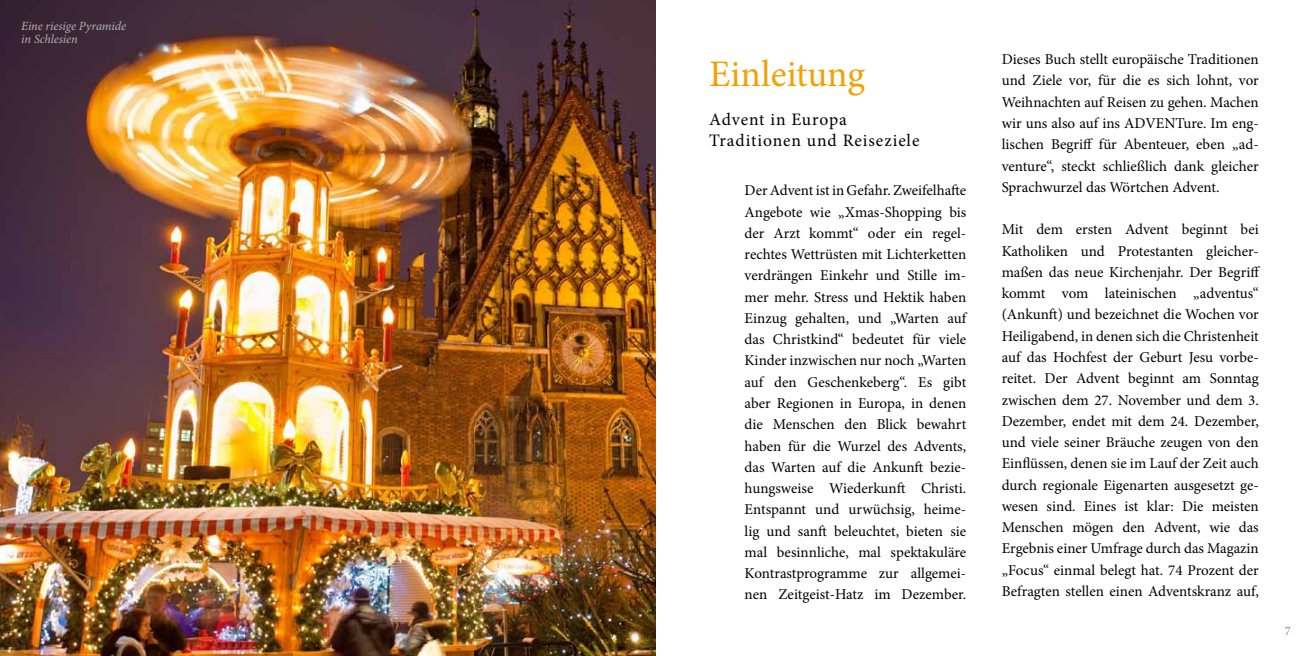
<style>
.page{position:relative;width:1312px;height:656px;background:#fff}
.page>*{position:absolute;margin:0;border:0;box-sizing:border-box;transform-origin:0 0}
.t1{font:37.5px "Minion Pro";color:#f6a000}
.t2{font:17.5px/21px "Minion Pro";letter-spacing:.055em;color:#000}
.t3{font:15px/21.2px "Minion Pro";color:#000;text-align:justify}
.t4{font:italic 12.5px/12.5px "Minion Pro";letter-spacing:-.01em;color:#b1b2b3}
.t5{font:12.5px "Minion Pro";color:#878786}
</style>
<div class="page">
<img style="left:0;top:0;width:656px;height:656px">
<p class="t4" style="left:21px;top:20px;width:106px">Eine riesige Pyramide in Schlesien</p>
<h1 class="t1" style="left:709px;top:49px;width:157px">Einleitung</h1>
<p class="t2" style="left:709px;top:109px;width:212px">Advent in Europa<br>Traditionen und Reiseziele</p>
<p class="t3" style="left:744px;top:180px;width:223px">Der Advent ist in Gefahr. Zweifelhafte Angebote wie „Xmas-Shopping bis der Arzt kommt“ oder ein regel&shy;rechtes Wettrüsten mit Lichterketten verdrängen Einkehr und Stille im&shy;mer mehr. Stress und Hektik haben Einzug gehalten, und „Warten auf das Christkind“ bedeutet für viele Kinder inzwischen nur noch „Warten auf den Geschenkeberg“. Es gibt aber Regionen in Europa, in denen die Menschen den Blick bewahrt haben für die Wurzel des Advents, das Warten auf die Ankunft bezie&shy;hungsweise Wiederkunft Christi.<br>Entspannt und urwüchsig, heime&shy;lig und sanft beleuchtet, bieten sie mal besinnliche, mal spektakuläre Kontrastprogramme zur allgemei&shy;nen Zeitgeist-Hatz im Dezember.</p>
<p class="t3" style="left:1001px;top:49px;width:258px">Dieses Buch stellt europäische Traditionen und Ziele vor, für die es sich lohnt, vor Weihnachten auf Reisen zu gehen. Machen wir uns also auf ins ADVENTure. Im eng&shy;lischen Begriff für Abenteuer, eben „ad&shy;venture“, steckt schließlich dank gleicher Sprachwurzel das Wörtchen Advent.</p>
<p class="t3" style="left:1001px;top:219px;width:260px">Mit dem ersten Advent beginnt bei Katholiken und Protestanten gleicher&shy;maßen das neue Kirchenjahr. Der Begriff kommt vom lateinischen „adventus“ (Ankunft) und bezeichnet die Wochen vor Heiligabend, in denen sich die Christenheit auf das Hochfest der Geburt Jesu vorbe&shy;reitet. Der Advent beginnt am Sonntag zwischen dem 27. November und dem 3.<br>Dezember, endet mit dem 24. Dezember, und viele seiner Bräuche zeugen von den Einflüssen, denen sie im Lauf der Zeit auch durch regionale Eigenarten ausgesetzt ge&shy;wesen sind. Eines ist klar: Die meisten Menschen mögen den Advent, wie das Ergebnis einer Umfrage durch das Magazin „Focus“ einmal belegt hat. 74 Prozent der Befragten stellen einen Adventskranz auf,</p>
<p class="t5" style="left:1284px;top:622px;width:7px">7</p>
</div>
